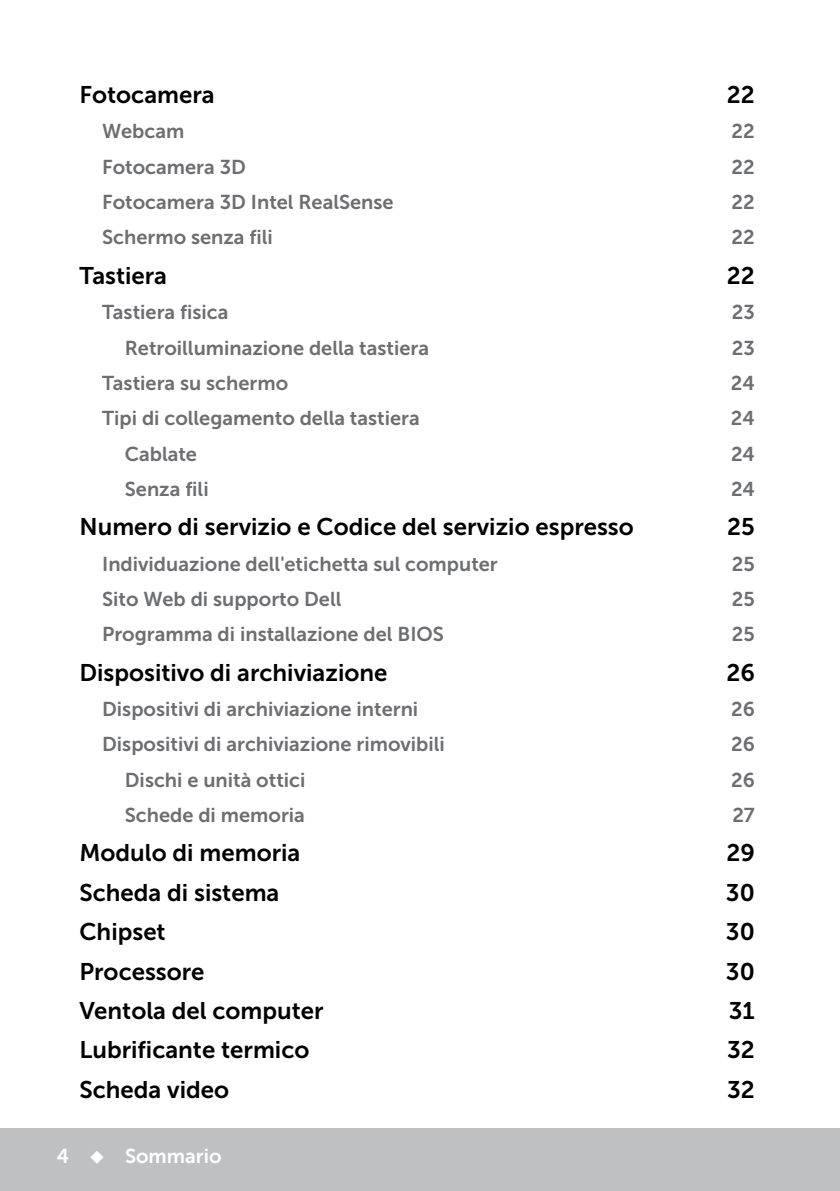
<style>
.page{position:relative;width:840px;height:1191px;background:#fff}
.page>*{position:absolute;margin:0;border:0;box-sizing:border-box;transform-origin:0 0}
.Head1_TOC{font:24px "Museo Sans For Dell 700";color:#000}
.Head2_TOC{font:20px "Museo Sans For Dell 700";color:#6d6e71}
.Head3_TOC{font:20px "Museo Sans For Dell 700";color:#6d6e71}
.Page_No_L{font:20px "Museo Sans For Dell 700";color:#fff}
</style>
<div class="page">
<div style="left:0;top:1128px;width:839px;height:63px;background:#bec0c2"></div>
<p class="Head1_TOC" style="left:79px;top:81px;width:137px">Fotocamera</p>
<p class="Head1_TOC" style="left:726px;top:81px;width:29px">22</p>
<p class="Head2_TOC" style="left:102px;top:120px;width:84px">Webcam</p>
<p class="Head2_TOC" style="left:731px;top:120px;width:25px">22</p>
<p class="Head2_TOC" style="left:102px;top:156px;width:145px">Fotocamera 3D</p>
<p class="Head2_TOC" style="left:731px;top:156px;width:25px">22</p>
<p class="Head2_TOC" style="left:102px;top:191px;width:293px">Fotocamera 3D Intel RealSense</p>
<p class="Head2_TOC" style="left:731px;top:191px;width:25px">22</p>
<p class="Head2_TOC" style="left:102px;top:226px;width:172px">Schermo senza fili</p>
<p class="Head2_TOC" style="left:731px;top:226px;width:25px">22</p>
<p class="Head1_TOC" style="left:79px;top:262px;width:89px">Tastiera</p>
<p class="Head1_TOC" style="left:726px;top:262px;width:29px">22</p>
<p class="Head2_TOC" style="left:102px;top:301px;width:128px">Tastiera fisica</p>
<p class="Head2_TOC" style="left:731px;top:301px;width:25px">23</p>
<p class="Head3_TOC" style="left:125px;top:336px;width:305px">Retroilluminazione della tastiera</p>
<p class="Head3_TOC" style="left:731px;top:336px;width:25px">23</p>
<p class="Head2_TOC" style="left:102px;top:372px;width:187px">Tastiera su schermo</p>
<p class="Head2_TOC" style="left:730px;top:372px;width:25px">24</p>
<p class="Head2_TOC" style="left:102px;top:407px;width:319px">Tipi di collegamento della tastiera</p>
<p class="Head2_TOC" style="left:730px;top:407px;width:25px">24</p>
<p class="Head3_TOC" style="left:125px;top:442px;width:74px">Cablate</p>
<p class="Head3_TOC" style="left:730px;top:442px;width:25px">24</p>
<p class="Head3_TOC" style="left:125px;top:478px;width:85px">Senza fili</p>
<p class="Head3_TOC" style="left:730px;top:478px;width:25px">24</p>
<p class="Head1_TOC" style="left:79px;top:513px;width:555px">Numero di servizio e Codice del servizio espresso</p>
<p class="Head1_TOC" style="left:726px;top:513px;width:29px">25</p>
<p class="Head2_TOC" style="left:102px;top:552px;width:397px">Individuazione dell'etichetta sul computer</p>
<p class="Head2_TOC" style="left:731px;top:552px;width:24px">25</p>
<p class="Head2_TOC" style="left:102px;top:588px;width:241px">Sito Web di supporto Dell</p>
<p class="Head2_TOC" style="left:731px;top:588px;width:24px">25</p>
<p class="Head2_TOC" style="left:102px;top:623px;width:343px">Programma di installazione del BIOS</p>
<p class="Head2_TOC" style="left:731px;top:623px;width:24px">25</p>
<p class="Head1_TOC" style="left:79px;top:659px;width:309px">Dispositivo di archiviazione</p>
<p class="Head1_TOC" style="left:726px;top:659px;width:30px">26</p>
<p class="Head2_TOC" style="left:102px;top:698px;width:317px">Dispositivi di archiviazione interni</p>
<p class="Head2_TOC" style="left:730px;top:698px;width:25px">26</p>
<p class="Head2_TOC" style="left:102px;top:733px;width:344px">Dispositivi di archiviazione rimovibili</p>
<p class="Head2_TOC" style="left:730px;top:733px;width:25px">26</p>
<p class="Head3_TOC" style="left:125px;top:768px;width:182px">Dischi e unità ottici</p>
<p class="Head3_TOC" style="left:730px;top:768px;width:25px">26</p>
<p class="Head3_TOC" style="left:125px;top:804px;width:181px">Schede di memoria</p>
<p class="Head3_TOC" style="left:732px;top:804px;width:24px">27</p>
<p class="Head1_TOC" style="left:79px;top:840px;width:222px">Modulo di memoria</p>
<p class="Head1_TOC" style="left:726px;top:840px;width:30px">29</p>
<p class="Head1_TOC" style="left:79px;top:879px;width:201px">Scheda di sistema</p>
<p class="Head1_TOC" style="left:725px;top:879px;width:30px">30</p>
<p class="Head1_TOC" style="left:79px;top:918px;width:88px">Chipset</p>
<p class="Head1_TOC" style="left:725px;top:918px;width:30px">30</p>
<p class="Head1_TOC" style="left:79px;top:958px;width:126px">Processore</p>
<p class="Head1_TOC" style="left:725px;top:958px;width:30px">30</p>
<p class="Head1_TOC" style="left:79px;top:997px;width:245px">Ventola del computer</p>
<p class="Head1_TOC" style="left:728px;top:997px;width:28px">31</p>
<p class="Head1_TOC" style="left:79px;top:1036px;width:231px">Lubrificante termico</p>
<p class="Head1_TOC" style="left:726px;top:1036px;width:29px">32</p>
<p class="Head1_TOC" style="left:79px;top:1076px;width:151px">Scheda video</p>
<p class="Head1_TOC" style="left:726px;top:1076px;width:29px">32</p>
<p class="Page_No_L" style="left:57px;top:1144px;width:166px">4 ◆ Sommario</p>
</div>
